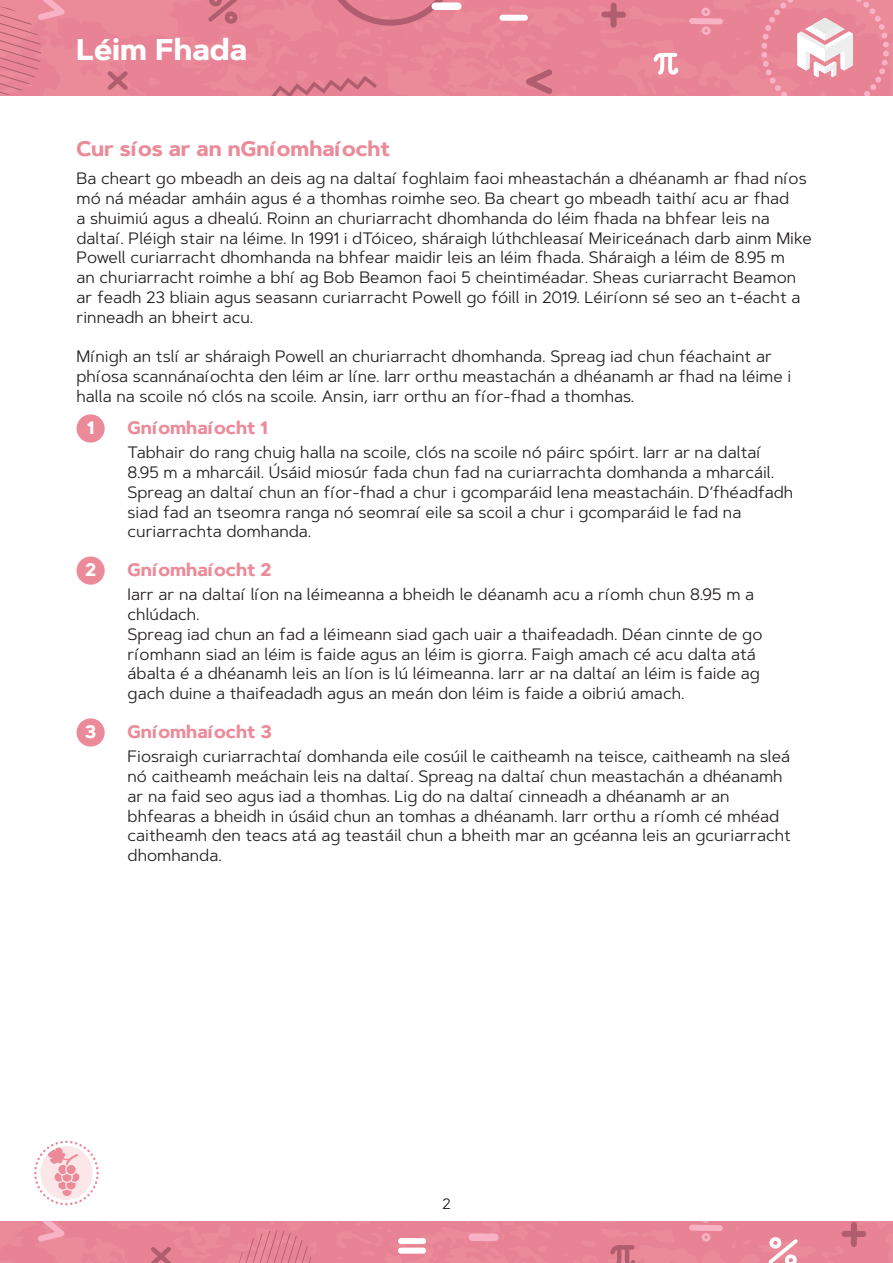
<style>
.page{position:relative;width:893px;height:1263px;background:#fff}
.page>*{position:absolute;margin:0;border:0;box-sizing:border-box;transform-origin:0 0}
.t1{font:700 30px "Artegra Sans";color:#fff}
.H2_Shape_and_Space-O{font:700 21px "Artegra Sans";color:#eb8b99}
.H3_ShapeandSpace-ORA{font:700 18px "Artegra Sans";color:#eb8b99}
.Activity-Numbers-inC{font:700 18px "Artegra Sans";color:#fff}
.Body{font:16.5px/19.8px "Artegra Sans";color:#231f20}
.t2{font:15px "Artegra Sans";color:#231f20}
</style>
<div class="page">
<div style="left:0;top:0;width:893px;height:96px;background:#e78394"></div>
<svg style="left:271px;top:76px;width:106px;height:20px;background:#da7b8b"></svg>
<svg style="left:103px;top:67px;width:29px;height:27px"></svg>
<svg style="left:0;top:0;width:75px;height:95px;background:#e68796"></svg>
<svg style="left:514px;top:64px;width:43px;height:32px"></svg>
<div style="left:502px;top:15px;width:23px;height:6px;background:#fff"></div>
<svg style="left:686px;top:5px;width:40px;height:33px"></svg>
<div style="left:604px;top:12px;width:19px;height:6px;background:#b05e6f"></div>
<div style="left:610px;top:6px;width:7px;height:19px;background:#b05e6f"></div>
<svg style="left:652px;top:51px;width:28px;height:27px"></svg>
<svg style="left:323px;top:0;width:135px;height:26px;background:#dd7d8e"></svg>
<svg style="left:204px;top:0;width:38px;height:27px"></svg>
<svg style="left:761px;top:0;width:128px;height:96px;background:#eb9ba8"></svg>
<div style="left:435px;top:3px;width:23px;height:7px;background:#fff"></div>
<svg style="left:0;top:1221px;width:893px;height:42px;background:#e78797"></svg>
<svg style="left:34px;top:1140px;width:65px;height:65px"></svg>
<div style="left:77px;top:414px;width:28px;height:29px;background:#eb8b99;border-radius:50%"></div>
<div style="left:77px;top:556px;width:28px;height:29px;background:#eb8b99;border-radius:50%"></div>
<div style="left:77px;top:718px;width:28px;height:28px;background:#eb8b99;border-radius:50%"></div>
<h1 class="t1" style="left:77px;top:28px;width:172px">Léim Fhada</h1>
<p class="H2_Shape_and_Space-O" style="left:77px;top:133px;width:315px">Cur síos ar an nGníomhaíocht</p>
<p class="Body" style="left:77px;top:168px;width:737px">Ba cheart go mbeadh an deis ag na daltaí foghlaim faoi mheastachán a dhéanamh ar fhad níos mó ná méadar amháin agus é a thomhas roimhe seo. Ba cheart go mbeadh taithí acu ar fhad<br>a shuimiú agus a dhealú. Roinn an churiarracht dhomhanda do léim fhada na bhfear leis na daltaí. Pléigh stair na léime. In 1991 i dTóiceo, sháraigh lúthchleasaí Meiriceánach darb ainm Mike Powell curiarracht dhomhanda na bhfear maidir leis an léim fhada. Sháraigh a léim de 8.95 m<br>an churiarracht roimhe a bhí ag Bob Beamon faoi 5 cheintiméadar. Sheas curiarracht Beamon ar feadh 23 bliain agus seasann curiarracht Powell go fóill in 2019. Léiríonn sé seo an t-éacht a rinneadh an bheirt acu.</p>
<p class="Body" style="left:77px;top:346px;width:716px">Mínigh an tslí ar sháraigh Powell an churiarracht dhomhanda. Spreag iad chun féachaint ar phíosa scannánaíochta den léim ar líne. Iarr orthu meastachán a dhéanamh ar fhad na léime i halla na scoile nó clós na scoile. Ansin, iarr orthu an fíor-fhad a thomhas.</p>
<p class="Activity-Numbers-inC" style="left:87px;top:414px;width:9px">1</p>
<p class="H3_ShapeandSpace-ORA" style="left:128px;top:414px;width:142px">Gníomhaíocht 1</p>
<p class="Body" style="left:128px;top:442px;width:667px">Tabhair do rang chuig halla na scoile, clós na scoile nó páirc spóirt. Iarr ar na daltaí 8.95 m a mharcáil. Úsáid miosúr fada chun fad na curiarrachta domhanda a mharcáil.<br>Spreag an daltaí chun an fíor-fhad a chur i gcomparáid lena meastacháin. D’fhéadfadh siad fad an tseomra ranga nó seomraí eile sa scoil a chur i gcomparáid le fad na curiarrachta domhanda.</p>
<p class="Activity-Numbers-inC" style="left:85px;top:557px;width:12px">2</p>
<p class="H3_ShapeandSpace-ORA" style="left:128px;top:557px;width:145px">Gníomhaíocht 2</p>
<p class="Body" style="left:128px;top:584px;width:628px">Iarr ar na daltaí líon na léimeanna a bheidh le déanamh acu a ríomh chun 8.95 m a chlúdach.</p>
<p class="Body" style="left:128px;top:624px;width:636px">Spreag iad chun an fad a léimeann siad gach uair a thaifeadadh. Déan cinnte de go ríomhann siad an léim is faide agus an léim is giorra. Faigh amach cé acu dalta atá ábalta é a dhéanamh leis an líon is lú léimeanna. Iarr ar na daltaí an léim is faide ag gach duine a thaifeadadh agus an meán don léim is faide a oibriú amach.</p>
<p class="Activity-Numbers-inC" style="left:85px;top:718px;width:13px">3</p>
<p class="H3_ShapeandSpace-ORA" style="left:128px;top:718px;width:146px">Gníomhaíocht 3</p>
<p class="Body" style="left:128px;top:746px;width:665px">Fiosraigh curiarrachtaí domhanda eile cosúil le caitheamh na teisce, caitheamh na sleá nó caitheamh meáchain leis na daltaí. Spreag na daltaí chun meastachán a dhéanamh ar na faid seo agus iad a thomhas. Lig do na daltaí cinneadh a dhéanamh ar an bhfearas a bheidh in úsáid chun an tomhas a dhéanamh. Iarr orthu a ríomh cé mhéad caitheamh den teacs atá ag teastáil chun a bheith mar an gcéanna leis an gcuriarracht dhomhanda.</p>
<p class="t2" style="left:442px;top:1193px;width:10px">2</p>
</div>
